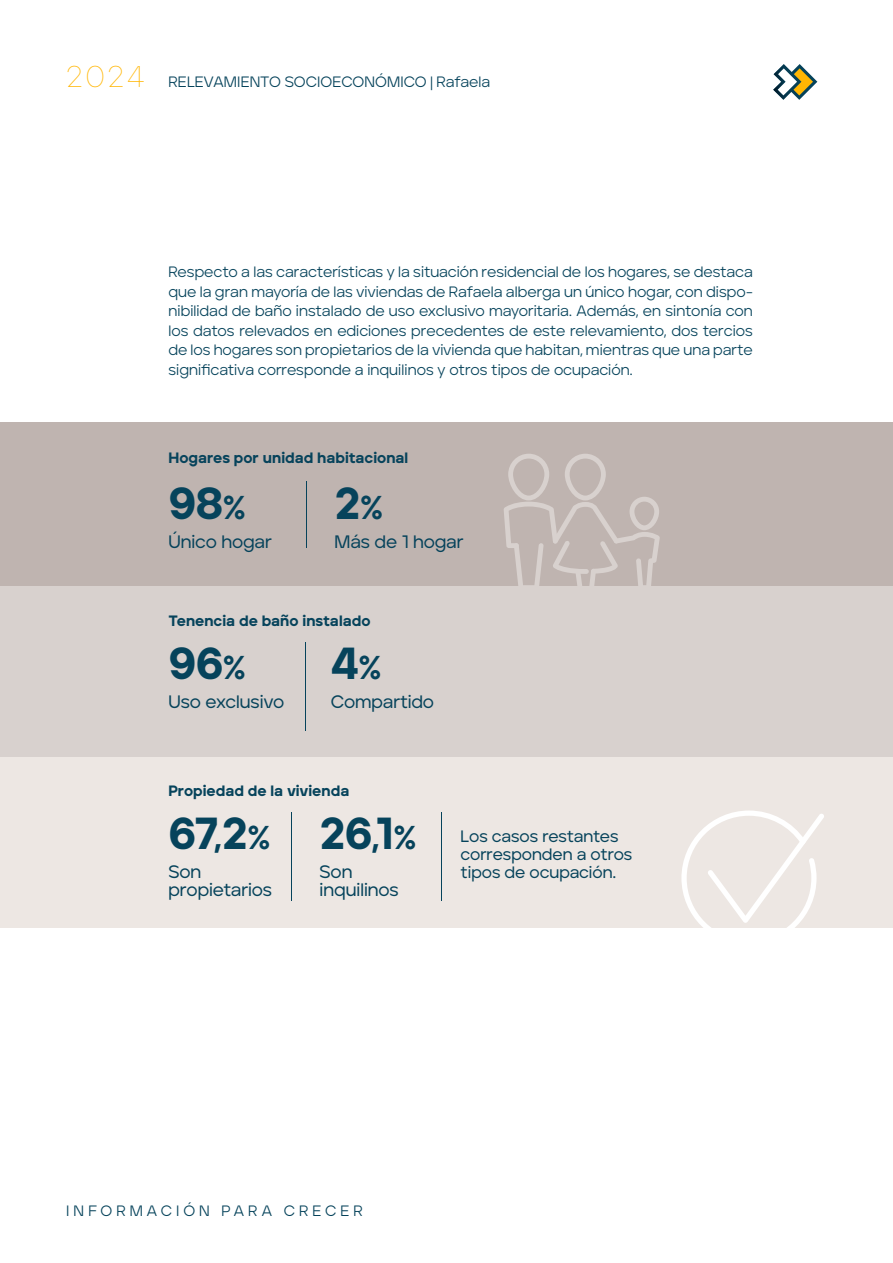
<style>
.page{position:relative;width:893px;height:1263px;background:#fff}
.page>*{position:absolute;margin:0;border:0;box-sizing:border-box;transform-origin:0 0}
.t1{font:44.85px "Aventa Variable";letter-spacing:-.015em;color:#06435b}
.t2{font:18px/18px "Aventa Variable";letter-spacing:-.005em;color:#06435b}
.t3{font:16.5px/18px "Aventa Variable";letter-spacing:-.005em;color:#06435b}
.t4{font:15px/19.5px "Aventa Variable";color:#06435b;text-align:justify}
.t5{font:15px "Aventa Variable";letter-spacing:.26em;color:#06435b}
.s1{font-size:30px;color:#ffb603}
.s2{font-size:33px}
.s3{font-size:31.5px}
</style>
<div class="page">
<svg style="left:773px;top:64px;width:44px;height:36px"></svg>
<div style="left:0;top:422px;width:893px;height:164px;background:#bfb4b0"></div>
<div style="left:0;top:586px;width:893px;height:171px;background:#d8d1ce"></div>
<div style="left:0;top:757px;width:893px;height:170px;background:#ede7e3"></div>
<hr style="left:291px;top:812px;width:1px;height:88px;background:#06435b">
<hr style="left:441px;top:812px;width:1px;height:88px;background:#06435b">
<hr style="left:306px;top:481px;width:1px;height:66px;background:#06435b">
<hr style="left:306px;top:642px;width:1px;height:88px;background:#06435b">
<svg style="left:504px;top:454px;width:156px;height:132px"></svg>
<svg style="left:681px;top:810px;width:143px;height:118px"></svg>
<p class="t4" style="left:66px;top:72px;width:425px"><span class="s1">2024</span> RELEVAMIENTO SOCIOECONÓMICO | Rafaela</p>
<p class="t4" style="left:168px;top:262px;width:586px">Respecto a las características y la situación residencial de los hogares, se destaca que la gran mayoría de las viviendas de Rafaela alberga un único hogar, con dispo&shy;nibilidad de baño instalado de uso exclusivo mayoritaria. Además, en sintonía con los datos relevados en ediciones precedentes de este relevamiento, dos tercios de los hogares son propietarios de la vivienda que habitan, mientras que una parte significativa corresponde a inquilinos y otros tipos de ocupación.</p>
<p class="t4" style="left:168px;top:448px;width:241px">Hogares por unidad habitacional</p>
<h1 class="t1" style="left:168px;top:475px;width:79px">98<span class="s2">%</span></h1>
<h1 class="t1" style="left:335px;top:475px;width:50px">2<span class="s2">%</span></h1>
<p class="t2" style="left:168px;top:532px;width:105px">Único hogar</p>
<p class="t2" style="left:335px;top:532px;width:131px">Más de 1 hogar</p>
<p class="t4" style="left:168px;top:610px;width:203px">Tenencia de baño instalado</p>
<h1 class="t1" style="left:168px;top:636px;width:79px">96<span class="s2">%</span></h1>
<h1 class="t1" style="left:331px;top:636px;width:53px">4<span class="s2">%</span></h1>
<p class="t2" style="left:168px;top:692px;width:117px">Uso exclusivo</p>
<p class="t2" style="left:331px;top:692px;width:105px">Compartido</p>
<p class="t4" style="left:168px;top:781px;width:182px">Propiedad de la vivienda</p>
<h1 class="t1" style="left:168px;top:806px;width:250px">67<span class="s3">,</span>2<span class="s2">%</span> 26<span class="s3">,</span>1<span class="s2">%</span></h1>
<p class="t2" style="left:168px;top:862px;width:105px">Son propietarios</p>
<p class="t2" style="left:320px;top:862px;width:81px">Son inquilinos</p>
<p class="t3" style="left:461px;top:827px;width:173px">Los casos restantes corresponden a otros tipos de ocupación.</p>
<p class="t5" style="left:66px;top:1201px;width:298px">INFORMACIÓN PARA CRECER</p>
</div>
